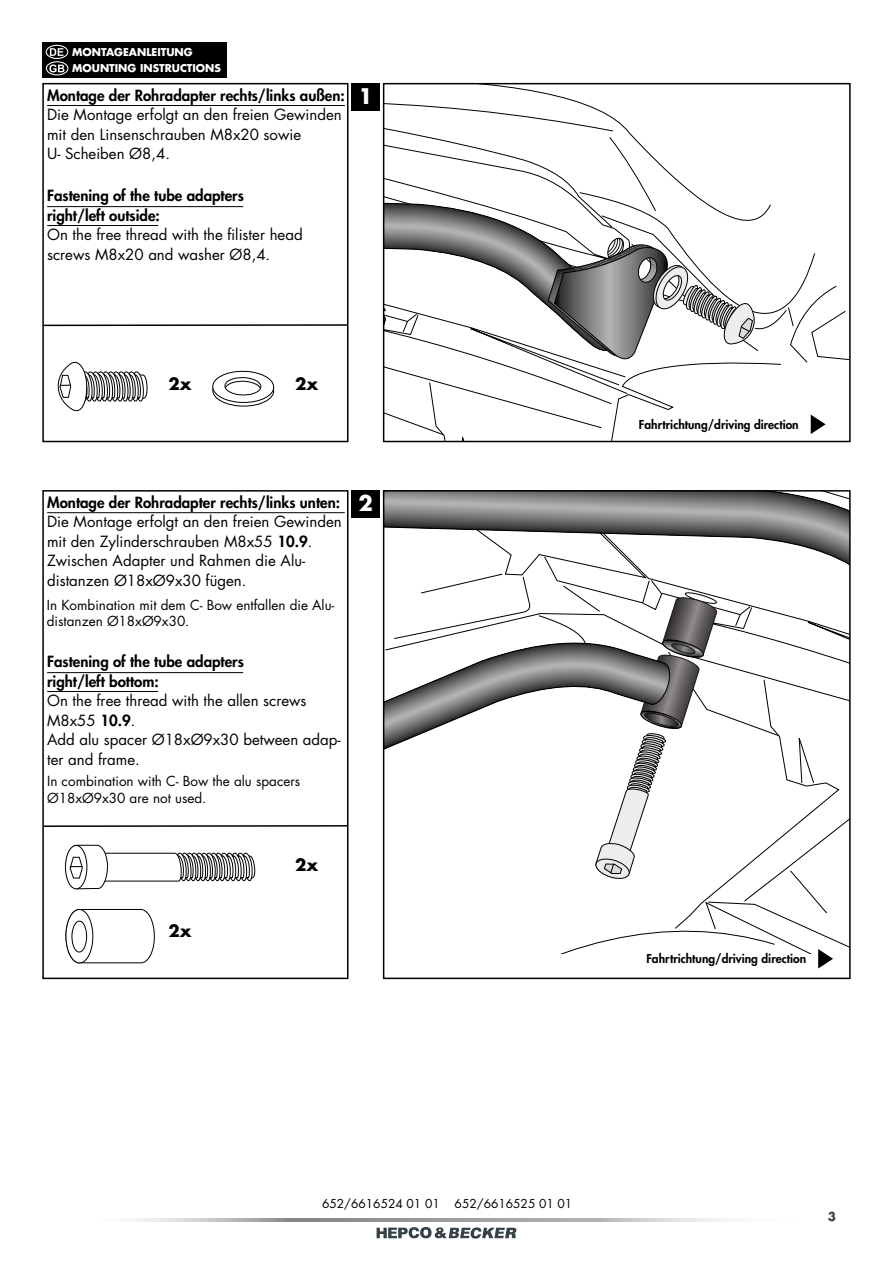
<style>
.page{position:relative;width:893px;height:1263px;background:#fff}
.page>*{position:absolute;margin:0;border:0;box-sizing:border-box;transform-origin:0 0}
.t1{font:700 21px "Futura Std";color:#fff}
.t2{font:700 16.5px "Futura Std";color:#000}
.t3{font:15px/19.5px "Futura Std";color:#000}
.t4{font:800 15px/19.5px "Futura Std";color:#000}
.t5{font:13.5px/16.5px "Futura Std";color:#000}
.t6{font:800 12px "Futura Std";color:#000}
.t7{font:12px "Futura Std";color:#000}
.t8{font:700 12px "Futura Std";color:#354248}
.t9{font:700 10.5px/16.5px "Futura Std";color:#fff}
.s1{font-weight:800}
</style>
<div class="page">
<svg style="left:134px;top:1218px;width:593px;height:3px;background:#b3b4b5"></svg>
<svg style="left:377px;top:1227px;width:139px;height:11px"></svg>
<div style="left:43px;top:43px;width:184px;height:35px;background:#000"></div>
<svg style="left:50px;top:48px;width:14px;height:8px"></svg>
<div style="left:46px;top:45px;width:22px;height:14px;border:1px solid #fff;border-radius:50%"></div>
<svg style="left:49px;top:64px;width:15px;height:8px"></svg>
<div style="left:46px;top:61px;width:22px;height:14px;border:1px solid #fff;border-radius:50%"></div>
<div style="left:42px;top:83px;width:306px;height:359px;border:2px solid #000"></div>
<div style="left:42px;top:490px;width:306px;height:489px;border:2px solid #000"></div>
<svg style="left:386px;top:86px;width:321px;height:117px"></svg>
<svg style="left:386px;top:191px;width:257px;height:12px"></svg>
<svg style="left:386px;top:493px;width:462px;height:306px"></svg>
<svg style="left:718px;top:614px;width:97px;height:170px"></svg>
<svg style="left:563px;top:799px;width:285px;height:154px"></svg>
<svg style="left:386px;top:593px;width:332px;height:287px"></svg>
<div style="left:383px;top:490px;width:468px;height:489px;border:2px solid #000"></div>
<div style="left:352px;top:83px;width:28px;height:28px;background:#000"></div>
<div style="left:352px;top:490px;width:28px;height:28px;background:#000"></div>
<svg style="left:212px;top:370px;width:63px;height:37px"></svg>
<svg style="left:384px;top:203px;width:466px;height:238px"></svg>
<svg style="left:818px;top:949px;width:15px;height:19px"></svg>
<hr style="left:47px;top:105px;width:298px;height:1px;background:#000">
<hr style="left:47px;top:512px;width:298px;height:1px;background:#000">
<hr style="left:47px;top:206px;width:196px;height:1px;background:#000">
<hr style="left:47px;top:672px;width:196px;height:1px;background:#000">
<hr style="left:47px;top:225px;width:111px;height:1px;background:#000">
<hr style="left:47px;top:691px;width:111px;height:1px;background:#000">
<hr style="left:44px;top:324px;width:303px;height:2px;background:#000">
<hr style="left:44px;top:825px;width:303px;height:2px;background:#000">
<svg style="left:57px;top:361px;width:91px;height:51px"></svg>
<svg style="left:65px;top:844px;width:191px;height:46px"></svg>
<svg style="left:65px;top:909px;width:90px;height:55px"></svg>
<p class="t9" style="left:72px;top:43px;width:150px">MONTAGEANLEITUNG<br>MOUNTING INSTRUCTIONS</p>
<p class="t4" style="left:47px;top:85px;width:299px">Montage der Rohradapter rechts/links außen:</p>
<p class="t3" style="left:47px;top:105px;width:296px">Die Montage erfolgt an den freien Gewinden mit den Linsenschrauben M8x20 sowie<br>U- Scheiben Ø8,4.</p>
<p class="t4" style="left:47px;top:186px;width:198px">Fastening of the tube adapters right/left outside:</p>
<p class="t3" style="left:47px;top:225px;width:257px">On the free thread with the filister head screws M8x20 and washer Ø8,4.</p>
<h1 class="t1" style="left:358px;top:82px;width:16px">1</h1>
<p class="t2" style="left:168px;top:372px;width:25px">2x</p>
<p class="t2" style="left:295px;top:372px;width:25px">2x</p>
<p class="t4" style="left:47px;top:492px;width:294px">Montage der Rohradapter rechts/links unten:</p>
<p class="t3" style="left:47px;top:512px;width:296px">Die Montage erfolgt an den freien Gewinden mit den Zylinderschrauben M8x55 <span class="s1">10.9</span>.<br>Zwischen Adapter und Rahmen die Alu&shy;distanzen Ø18xØ9x30 fügen.</p>
<p class="t5" style="left:47px;top:596px;width:289px">In Kombination mit dem C- Bow entfallen die Alu&shy;distanzen Ø18xØ9x30.</p>
<p class="t4" style="left:47px;top:652px;width:198px">Fastening of the tube adapters right/left bottom:</p>
<p class="t3" style="left:47px;top:691px;width:295px">On the free thread with the allen screws<br>M8x55 <span class="s1">10.9</span>.<br>Add alu spacer Ø18xØ9x30 between adap&shy;ter and frame.</p>
<p class="t5" style="left:47px;top:773px;width:255px">In combination with C- Bow the alu spacers<br>Ø18xØ9x30 are not used.</p>
<h1 class="t1" style="left:358px;top:489px;width:16px">2</h1>
<p class="t2" style="left:168px;top:920px;width:25px">2x</p>
<p class="t2" style="left:295px;top:854px;width:25px">2x</p>
<p class="t6" style="left:639px;top:417px;width:161px">Fahrtrichtung/driving direction</p>
<p class="t6" style="left:646px;top:951px;width:161px">Fahrtrichtung/driving direction</p>
<p class="t7" style="left:322px;top:1196px;width:252px">652/6616524 01 01 652/6616525 01 01</p>
<p class="t8" style="left:828px;top:1208px;width:10px">3</p>
</div>
